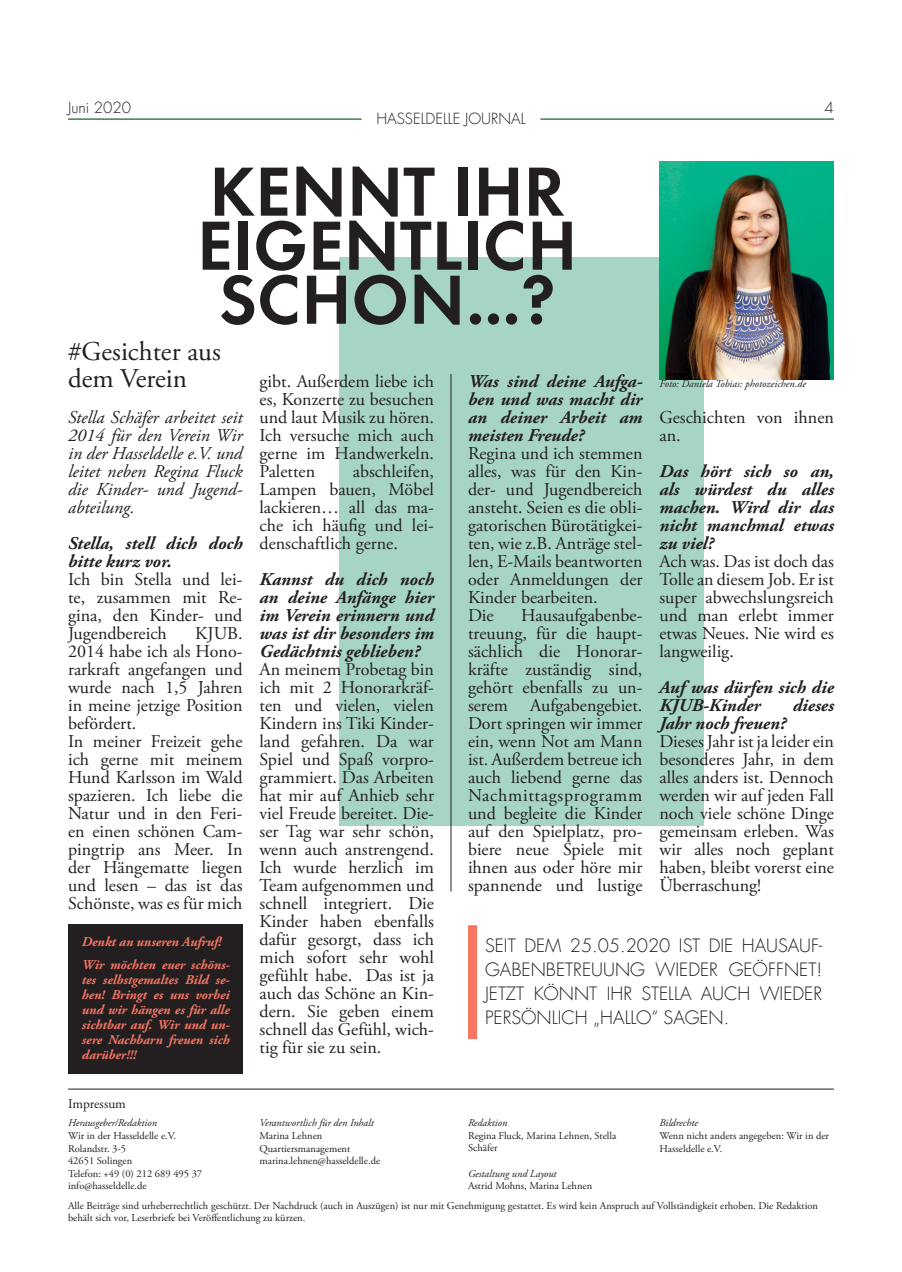
<style>
.page{position:relative;width:902px;height:1272px;background:#fff}
.page>*{position:absolute;margin:0;border:0;box-sizing:border-box;transform-origin:0 0}
.t1{font:72px/54px "Futura TOT Dem";color:#231f20}
.t2{font:27px/27px "Adobe Garamond Pro";color:#231f20}
.t3{font:18px/18px "Adobe Garamond Pro";color:#231f20;text-align:justify}
.t4{font:italic 700 18px/18px "Adobe Garamond Pro";color:#231f20;text-align:justify}
.t5{font:italic 18px/18px "Adobe Garamond Pro";color:#231f20;text-align:justify}
.t6{font:300 18px/24px "Futura Com";color:#231f20;text-align:justify}
.t7{font:300 15px "Futura Com";color:#231f20}
.t8{font:italic 700 13.5px/15px "Adobe Garamond Pro";color:#f67563;text-align:justify}
.t9{font:13.5px "Adobe Garamond Pro";color:#231f20}
.t10{font:10.5px/12.6px "Adobe Garamond Pro";color:#231f20}
.t11{font:italic 10.5px "Adobe Garamond Pro";color:#231f20}
</style>
<div class="page">
<hr style="left:68px;top:118px;width:293px;height:2px;background:#3e814b">
<hr style="left:540px;top:118px;width:293px;height:2px;background:#3e814b">
<div style="left:339px;top:257px;width:364px;height:569px;background:#a6d5c5"></div>
<hr style="left:450px;top:374px;width:1px;height:517px;background:#231f20">
<div style="left:468px;top:925px;width:9px;height:114px;background:#f67563"></div>
<hr style="left:68px;top:1088px;width:765px;height:1px;background:#231f20">
<img style="left:659px;top:162px;width:174px;height:217px">
<div style="left:68px;top:924px;width:174px;height:149px;background:#231f20"></div>
<p class="t7" style="left:68px;top:97px;width:65px">Juni 2020</p>
<p class="t7" style="left:376px;top:109px;width:151px">HASSELDELLE JOURNAL</p>
<p class="t1" style="left:197px;top:164px;width:381px">KENNT IHR<br>EIGENTLICH<br>SCHON...?</p>
<p class="t7" style="left:824px;top:97px;width:11px">4</p>
<p class="t2" style="left:68px;top:339px;width:154px">#Gesichter aus dem Verein</p>
<p class="t5" style="left:68px;top:408px;width:176px">Stella Schäfer arbeitet seit 2014 für den Verein Wir in der Hasseldelle e.V. und leitet neben Regina Fluck die Kinder- und Jugend&shy;abteilung.</p>
<p class="t4" style="left:68px;top:534px;width:176px">Stella, stell dich doch bitte kurz vor.</p>
<p class="t3" style="left:68px;top:570px;width:176px">Ich bin Stella und lei&shy;te, zusammen mit Re&shy;gina, den Kinder- und Jugendbereich</p>
<p class="t3" style="left:68px;top:624px;width:176px;text-indent:127px">KJUB.<br>2014 habe ich als Hono&shy;rarkraft angefangen und wurde nach 1,5 Jahren in meine jetzige Position befördert.</p>
<p class="t3" style="left:68px;top:732px;width:176px">In meiner Freizeit gehe ich gerne mit meinem Hund Karlsson im Wald spazieren. Ich liebe die Natur und in den Feri&shy;en einen schönen Cam&shy;pingtrip ans Meer. In der Hängematte liegen und lesen – das ist das Schönste, was es für mich</p>
<p class="t8" style="left:82px;top:934px;width:141px">Denkt an unseren Aufruf!</p>
<p class="t8" style="left:82px;top:957px;width:149px">Wir möchten euer schöns&shy;tes selbstgemaltes Bild se&shy;hen! Bringt es uns vorbei und wir hängen es für alle sichtbar auf. Wir und un&shy;sere Nachbarn freuen sich darüber!!!</p>
<p class="t3" style="left:259px;top:373px;width:176px">gibt. Außerdem liebe ich es, Konzerte zu besuchen und laut Musik zu hören.<br>Ich versuche mich auch gerne im Handwerkeln.<br>Paletten</p>
<p class="t3" style="left:259px;top:463px;width:176px;text-indent:93px">abschleifen, Lampen bauen, Möbel lackieren… all das ma&shy;che ich häufig und lei&shy;denschaftlich gerne.</p>
<p class="t4" style="left:259px;top:570px;width:176px">Kannst du dich noch an deine Anfänge hier im Verein erinnern und was ist dir besonders im Gedächtnis geblieben?</p>
<p class="t3" style="left:259px;top:661px;width:176px">An meinem Probetag bin ich mit 2 Honorarkräf&shy;ten und vielen, vielen Kindern ins Tiki Kinder&shy;land gefahren. Da war Spiel und Spaß vorpro&shy;grammiert. Das Arbeiten hat mir auf Anhieb sehr viel Freude bereitet. Die&shy;ser Tag war sehr schön, wenn auch anstrengend.<br>Ich wurde herzlich im Team aufgenommen und schnell integriert. Die Kinder haben ebenfalls dafür gesorgt, dass ich mich sofort sehr wohl gefühlt habe. Das ist ja auch das Schöne an Kin&shy;dern. Sie geben einem schnell das Gefühl, wich&shy;tig für sie zu sein.</p>
<p class="t9" style="left:68px;top:1095px;width:59px">Impressum</p>
<p class="t11" style="left:68px;top:1116px;width:90px">Herausgeber/Redaktion</p>
<p class="t10" style="left:68px;top:1129px;width:110px">Wir in der Hasseldelle e.V.</p>
<p class="t10" style="left:68px;top:1142px;width:60px">Rolandstr. 3-5</p>
<p class="t10" style="left:68px;top:1154px;width:66px">42651 Solingen</p>
<p class="t10" style="left:68px;top:1167px;width:136px">Telefon: +49 (0) 212 689 495 37</p>
<p class="t10" style="left:68px;top:1179px;width:80px">info@hasseldelle.de</p>
<p class="t11" style="left:259px;top:1116px;width:116px">Verantwortlich für den Inhalt</p>
<p class="t10" style="left:259px;top:1129px;width:122px">Marina Lehnen<br>Quartiersmanagement marina.lehnen@hasseldelle.de</p>
<p class="t4" style="left:468px;top:372px;width:176px">Was sind deine Aufga&shy;ben und was macht dir an deiner Arbeit am meisten Freude?</p>
<p class="t3" style="left:468px;top:445px;width:176px">Regina und ich stemmen alles, was für den Kin&shy;der- und Jugendbereich ansteht. Seien es die obli&shy;gatorischen Bürotätigkei&shy;ten, wie z.B. Anträge stel&shy;len, E-Mails beantworten oder Anmeldungen der Kinder bearbeiten.</p>
<p class="t3" style="left:468px;top:607px;width:27px">Die</p>
<p class="t3" style="left:468px;top:607px;width:176px;text-indent:53px">Hausaufgabenbe&shy;treuung, für die haupt&shy;sächlich die Honorar&shy;kräfte zuständig sind, gehört ebenfalls zu un&shy;serem Aufgabengebiet.<br>Dort springen wir immer ein, wenn Not am Mann ist. Außerdem betreue ich auch liebend gerne das Nachmittagsprogramm und begleite die Kinder auf den Spielplatz, pro&shy;biere neue Spiele mit ihnen aus oder höre mir spannende und lustige</p>
<p class="t11" style="left:659px;top:377px;width:148px">Foto: Daniela Tobias: photozeichen.de</p>
<p class="t3" style="left:659px;top:409px;width:176px">Geschichten von ihnen an.</p>
<p class="t4" style="left:659px;top:462px;width:176px">Das hört sich so an, als würdest du alles machen. Wird dir das nicht manchmal etwas zu viel?</p>
<p class="t3" style="left:659px;top:553px;width:176px">Ach was. Das ist doch das Tolle an diesem Job. Er ist super abwechslungsreich und man erlebt immer etwas Neues. Nie wird es langweilig.</p>
<p class="t4" style="left:659px;top:678px;width:176px">Auf was dürfen sich die<br>KJUB-Kinder</p>
<p class="t4" style="left:792px;top:696px;width:43px">dieses</p>
<p class="t4" style="left:659px;top:714px;width:128px">Jahr noch freuen?</p>
<p class="t3" style="left:659px;top:733px;width:176px">Dieses Jahr ist ja leider ein besonderes Jahr, in dem alles anders ist. Dennoch werden wir auf jeden Fall noch viele schöne Dinge gemeinsam erleben. Was wir alles noch geplant haben, bleibt vorerst eine Überraschung!</p>
<p class="t6" style="left:485px;top:934px;width:338px">SEIT DEM 25.05.2020 IST DIE HAUSAUF-GABENBETREUUNG WIEDER GEÖFFNET!<br>JETZT KÖNNT IHR STELLA AUCH WIEDER PERSÖNLICH „HALLO“ SAGEN.</p>
<p class="t11" style="left:468px;top:1116px;width:41px">Redaktion</p>
<p class="t10" style="left:468px;top:1129px;width:150px">Regina Fluck, Marina Lehnen, Stella<br>Schäfer</p>
<p class="t11" style="left:468px;top:1166px;width:90px">Gestaltung und Layout</p>
<p class="t10" style="left:468px;top:1179px;width:126px">Astrid Mohns, Marina Lehnen</p>
<p class="t11" style="left:659px;top:1116px;width:40px">Bildrechte</p>
<p class="t10" style="left:659px;top:1129px;width:171px">Wenn nicht anders angegeben: Wir in der<br>Hasseldelle e.V.</p>
<p class="t10" style="left:68px;top:1199px;width:751px">Alle Beiträge sind urheberrechtlich geschützt. Der Nachdruck (auch in Auszügen) ist nur mit Genehmigung gestattet. Es wird kein Anspruch auf Vollständigkeit erhoben. Die Redaktion behält sich vor, Leserbriefe bei Veröffentlichung zu kürzen.</p>
</div>
